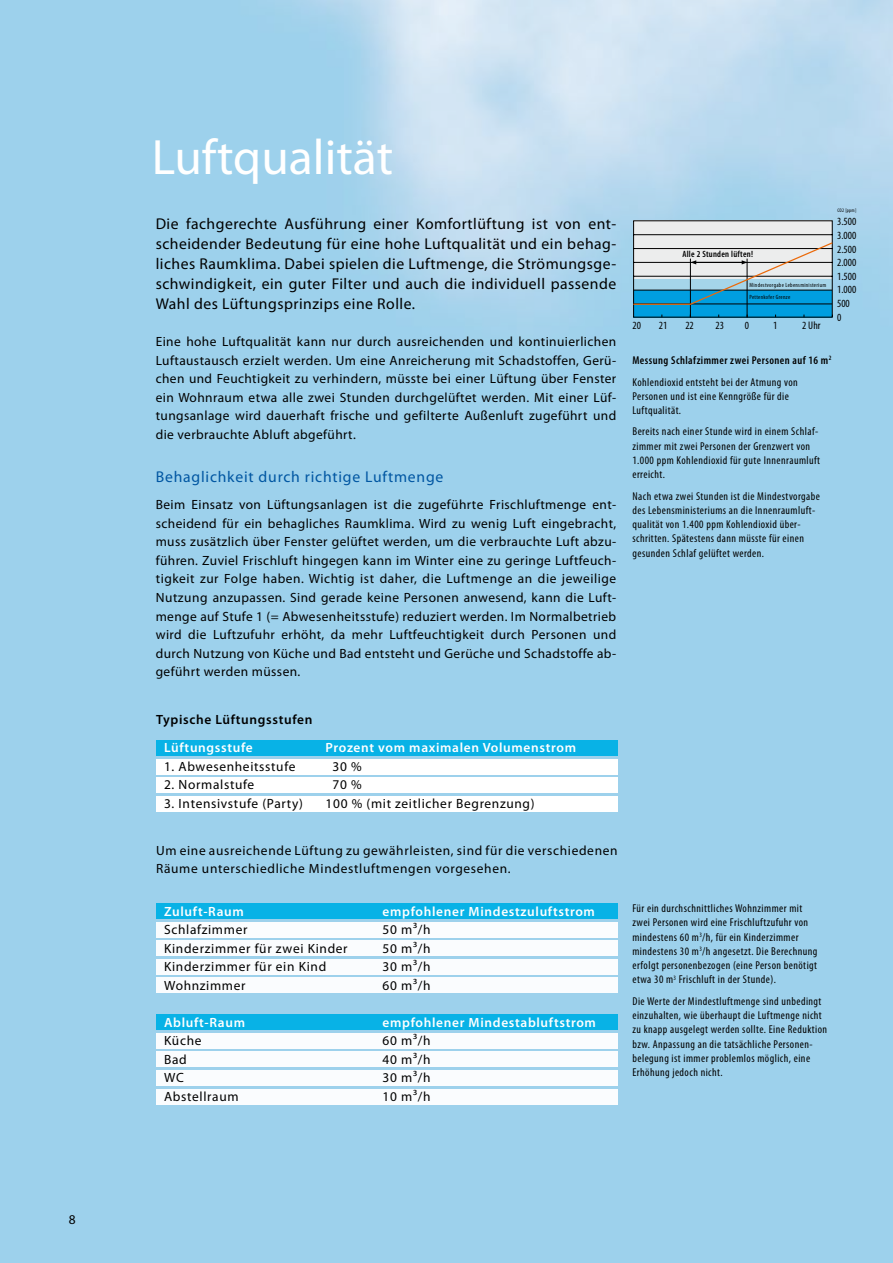
<style>
.page{position:relative;width:893px;height:1263px;background:#fff}
.page>*{position:absolute;margin:0;border:0;box-sizing:border-box;transform-origin:0 0}
.t1{font:49.8px "Myriad Pro";color:#fff}
.t2{font:15.6px/20px "Myriad Pro";letter-spacing:.03em;color:#000;text-align:justify}
.t3{font:15.6px "Myriad Pro";letter-spacing:.05em;color:#0056a2}
.t4{font:13.35px/18.6px "Myriad Pro";letter-spacing:.05em;color:#000;text-align:justify}
.t5{font:600 13.35px "Myriad Pro";letter-spacing:.05em;color:#fff}
.t6{font:600 13.35px "Myriad Pro";letter-spacing:.05em;color:#000}
.t7{font:condensed 11.4px/14.2px "Myriad Pro";letter-spacing:.04em;color:#000}
.t8{font:600 condensed 11.4px/21.3px "Myriad Pro";letter-spacing:.04em;color:#000}
.t9{font:condensed 10.95px/13.6px "Myriad Pro";letter-spacing:.005em;color:#000}
.t10{font:600 condensed 9.15px "Myriad Pro";letter-spacing:.03em;color:#000}
.t11{font:condensed 6.15px "Myriad Pro";letter-spacing:.05em;color:#000}
.t12{font:condensed 5.25px "Myriad Pro";letter-spacing:.05em;color:#000}
.s1{font-weight:400}
</style>
<div class="page">
<img style="left:0;top:0;width:893px;height:1263px">
<div style="left:156px;top:740px;width:462px;height:16px;background:#08b2e6"></div>
<div style="left:156px;top:759px;width:462px;height:15px;background:#fff"></div>
<div style="left:156px;top:777px;width:462px;height:16px;background:#fff"></div>
<div style="left:156px;top:796px;width:462px;height:15px;background:#fff"></div>
<div style="left:156px;top:903px;width:462px;height:16px;background:#08b2e6"></div>
<div style="left:156px;top:922px;width:462px;height:15px;background:#fff"></div>
<div style="left:156px;top:940px;width:462px;height:16px;background:#fff"></div>
<div style="left:156px;top:959px;width:462px;height:15px;background:#fff"></div>
<div style="left:156px;top:977px;width:462px;height:16px;background:#fff"></div>
<div style="left:156px;top:1089px;width:462px;height:15px;background:#fff"></div>
<div style="left:156px;top:1014px;width:462px;height:16px;background:#08b2e6"></div>
<div style="left:156px;top:1033px;width:462px;height:15px;background:#fff"></div>
<div style="left:156px;top:1052px;width:462px;height:15px;background:#fff"></div>
<div style="left:156px;top:1070px;width:462px;height:16px;background:#fff"></div>
<svg style="left:633px;top:221px;width:200px;height:96px"></svg>
<p class="t4" style="left:69px;top:1210px;width:8px">8</p>
<h1 class="t1" style="left:152px;top:127px;width:243px">Luftqualität</h1>
<p class="t2" style="left:156px;top:214px;width:462px">Die fachgerechte Ausführung einer Komfortlüftung ist von ent&shy;scheidender Bedeutung für eine hohe Luftqualität und ein behag&shy;liches Raumklima. Dabei spielen die Luftmenge, die Strömungsge&shy;schwindigkeit, ein guter Filter und auch die individuell passende Wahl des Lüftungsprinzips eine Rolle.</p>
<p class="t4" style="left:156px;top:332px;width:462px">Eine hohe Luftqualität kann nur durch ausreichenden und kontinuierlichen Luftaustausch erzielt werden. Um eine Anreicherung mit Schadstoffen, Gerü&shy;chen und Feuchtigkeit zu verhindern, müsste bei einer Lüftung über Fenster ein Wohnraum etwa alle zwei Stunden durchgelüftet werden. Mit einer Lüf&shy;tungsanlage wird dauerhaft frische und gefilterte Außenluft zugeführt und die verbrauchte Abluft abgeführt.</p>
<p class="t3" style="left:156px;top:467px;width:289px">Behaglichkeit durch richtige Luftmenge</p>
<p class="t4" style="left:156px;top:495px;width:462px">Beim Einsatz von Lüftungsanlagen ist die zugeführte Frischluftmenge ent&shy;scheidend für ein behagliches Raumklima. Wird zu wenig Luft eingebracht, muss zusätzlich über Fenster gelüftet werden, um die verbrauchte Luft abzu&shy;führen. Zuviel Frischluft hingegen kann im Winter eine zu geringe Luftfeuch&shy;tigkeit zur Folge haben. Wichtig ist daher, die Luftmenge an die jeweilige Nutzung anzupassen. Sind gerade keine Personen anwesend, kann die Luft&shy;menge auf Stufe 1 (= Abwesenheitsstufe) reduziert werden. Im Normalbetrieb wird die Luftzufuhr erhöht, da mehr Luftfeuchtigkeit durch Personen und durch Nutzung von Küche und Bad entsteht und Gerüche und Schadstoffe ab&shy;geführt werden müssen.</p>
<p class="t6" style="left:156px;top:711px;width:158px">Typische Lüftungsstufen</p>
<p class="t5" style="left:164px;top:739px;width:90px">Lüftungsstufe</p>
<p class="t5" style="left:326px;top:739px;width:252px">Prozent vom maximalen Volumenstrom</p>
<p class="t4" style="left:164px;top:756px;width:133px">1. Abwesenheitsstufe</p>
<p class="t4" style="left:333px;top:756px;width:31px">30 %</p>
<p class="t4" style="left:164px;top:775px;width:92px">2. Normalstufe</p>
<p class="t4" style="left:333px;top:775px;width:31px">70 %</p>
<p class="t4" style="left:164px;top:794px;width:140px">3. Intensivstufe (Party)</p>
<p class="t4" style="left:326px;top:794px;width:210px">100 % (mit zeitlicher Begrenzung)</p>
<p class="t4" style="left:156px;top:841px;width:463px">Um eine ausreichende Lüftung zu gewährleisten, sind für die verschiedenen<br>Räume unterschiedliche Mindestluftmengen vorgesehen.</p>
<p class="t5" style="left:164px;top:902px;width:81px">Zuluft-Raum</p>
<p class="t5" style="left:383px;top:902px;width:214px">empfohlener Mindestzuluftstrom</p>
<p class="t4" style="left:164px;top:920px;width:85px">Schlafzimmer</p>
<p class="t4" style="left:383px;top:920px;width:49px">50 m³/h</p>
<p class="t4" style="left:164px;top:938px;width:185px">Kinderzimmer für zwei Kinder</p>
<p class="t4" style="left:383px;top:938px;width:49px">50 m³/h</p>
<p class="t4" style="left:164px;top:957px;width:164px">Kinderzimmer für ein Kind</p>
<p class="t4" style="left:383px;top:957px;width:49px">30 m³/h</p>
<p class="t4" style="left:164px;top:976px;width:83px">Wohnzimmer</p>
<p class="t4" style="left:383px;top:976px;width:49px">60 m³/h</p>
<p class="t5" style="left:164px;top:1014px;width:82px">Abluft-Raum</p>
<p class="t5" style="left:383px;top:1014px;width:215px">empfohlener Mindestabluftstrom</p>
<p class="t4" style="left:164px;top:1031px;width:39px">Küche</p>
<p class="t4" style="left:383px;top:1031px;width:49px">60 m³/h</p>
<p class="t4" style="left:164px;top:1050px;width:24px">Bad</p>
<p class="t4" style="left:383px;top:1050px;width:49px">40 m³/h</p>
<p class="t4" style="left:164px;top:1068px;width:21px">WC</p>
<p class="t4" style="left:383px;top:1068px;width:49px">30 m³/h</p>
<p class="t4" style="left:164px;top:1087px;width:76px">Abstellraum</p>
<p class="t4" style="left:383px;top:1087px;width:49px">10 m³/h</p>
<p class="t10" style="left:682px;top:249px;width:72px">Alle 2 Stunden lüften!</p>
<p class="t11" style="left:749px;top:293px;width:42px">Pettenkofer Grenze</p>
<p class="t11" style="left:749px;top:281px;width:78px">Mindestvorgabe Lebensministerium</p>
<p class="t9" style="left:632px;top:318px;width:10px">20</p>
<p class="t9" style="left:659px;top:318px;width:10px">21</p>
<p class="t9" style="left:685px;top:318px;width:10px">22</p>
<p class="t9" style="left:715px;top:318px;width:10px">23</p>
<p class="t9" style="left:745px;top:318px;width:6px">0</p>
<p class="t9" style="left:773px;top:318px;width:6px">1</p>
<p class="t9" style="left:802px;top:318px;width:20px">2 Uhr</p>
<p class="t12" style="left:837px;top:207px;width:21px">CO2 [ppm]</p>
<p class="t9" style="left:837px;top:215px;width:21px">3.500<br>3.000<br>2.500<br>2.000<br>1.500<br>1.000<br>500<br>0</p>
<p class="t8" style="left:632px;top:349px;width:201px">Messung Schlafzimmer zwei Personen auf 16 m<sup>2<br></sup><span class="s1">Kohlendioxid entsteht bei der Atmung von</span></p>
<p class="t7" style="left:632px;top:389px;width:158px">Personen und ist eine Kenngröße für die<br>Luftqualität.</p>
<p class="t7" style="left:632px;top:424px;width:189px">Bereits nach einer Stunde wird in einem Schlaf&shy;zimmer mit zwei Personen der Grenzwert von 1.000 ppm Kohlendioxid für gute Innenraumluft erreicht.</p>
<p class="t7" style="left:632px;top:488px;width:189px">Nach etwa zwei Stunden ist die Mindestvorgabe des Lebensministeriums an die Innenraumluft&shy;qualität von 1.400 ppm Kohlendioxid über&shy;schritten. Spätestens dann müsste für einen gesunden Schlaf gelüftet werden.</p>
<p class="t7" style="left:632px;top:901px;width:187px">Für ein durchschnittliches Wohnzimmer mit zwei Personen wird eine Frischluftzufuhr von mindestens 60 m<sup>3</sup>/h, für ein Kinderzimmer mindestens 30 m<sup>3</sup>/h angesetzt. Die Berechnung erfolgt personenbezogen (eine Person benötigt etwa 30 m<sup>3</sup> Frischluft in der Stunde).</p>
<p class="t7" style="left:632px;top:994px;width:196px">Die Werte der Mindestluftmenge sind unbedingt einzuhalten, wie überhaupt die Luftmenge nicht zu knapp ausgelegt werden sollte. Eine Reduktion bzw. Anpassung an die tatsächliche Personen&shy;belegung ist immer problemlos möglich, eine Erhöhung jedoch nicht.</p>
</div>
